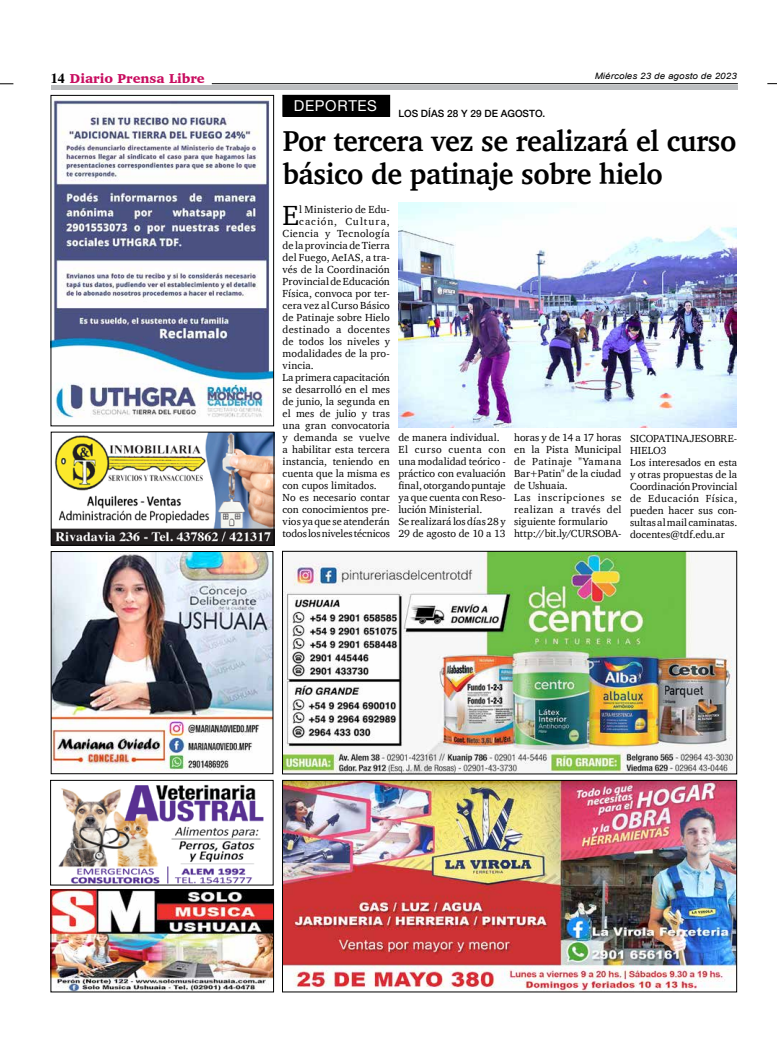
<style>
.page{position:relative;width:777px;height:1063px;background:#fff}
.page>*{position:absolute;margin:0;border:0;box-sizing:border-box;transform-origin:0 0}
.t1{font:700 29.5px/32.7px "Charter";letter-spacing:-.01em;color:#000;scale:.95 1}
.t2{font:28.4px "Charter";color:#000}
.t3{font:15px "Helvetica Neue";letter-spacing:.045em;color:#fff}
.t4{font:900 13.2px "Charter";color:#c80c5f}
.t5{font:10.5px/12px "Charter";letter-spacing:.005em;color:#000}
.t6{font:10.5px "Charter";letter-spacing:.04em;color:#000}
.t7{font:10.5px "Charter";letter-spacing:.03em;color:#000}
.t8{font:10.5px "Charter";letter-spacing:.1em;color:#000}
.t9{font:500 10px "Helvetica Neue";letter-spacing:.005em;color:#000}
.t10{font:italic 8.8px "Arial";letter-spacing:.01em;color:#000;scale:1.11 1}
.s1{font-family:"Times";font-weight:700;font-size:14px;color:#000}
</style>
<div class="page">
<hr style="left:212px;top:83px;width:526px;height:1px;background:#000">
<svg style="left:0;top:84px;width:13px;height:1px"></svg>
<div style="left:51px;top:85px;width:686px;height:5px;background:#bcbec0"></div>
<img style="left:284px;top:782px;width:451px;height:208px">
<div style="left:282px;top:780px;width:455px;height:212px;border:1px solid #000"></div>
<img style="left:284px;top:553px;width:451px;height:219px">
<div style="left:282px;top:551px;width:455px;height:223px;border:1px solid #000"></div>
<img style="left:53px;top:553px;width:218px;height:218px">
<div style="left:51px;top:551px;width:222px;height:223px;border:1px solid #000"></div>
<img style="left:58px;top:784px;width:206px;height:99px">
<div style="left:50px;top:780px;width:223px;height:105px;border:1px solid #000"></div>
<img style="left:53px;top:892px;width:219px;height:98px">
<div style="left:51px;top:890px;width:223px;height:102px;border:1px solid #000"></div>
<img style="left:53px;top:434px;width:219px;height:109px">
<div style="left:51px;top:432px;width:223px;height:113px;border:1px solid #000"></div>
<img style="left:53px;top:97px;width:219px;height:321px">
<div style="left:51px;top:95px;width:223px;height:331px;border:1px solid #000"></div>
<div style="left:283px;top:95px;width:107px;height:21px;background:#000"></div>
<img style="left:398px;top:202px;width:339px;height:226px">
<p class="t4" style="left:51px;top:70px;width:155px"><span class="s1">14</span> Diario Prensa Libre</p>
<p class="t10" style="left:594px;top:70px;width:129px">Miércoles 23 de agosto de 2023</p>
<h3 class="t3" style="left:294px;top:95px;width:85px">DEPORTES</h3>
<h1 class="t1" style="left:283px;top:124px;width:479px">Por tercera vez se realizará el curso básico de patinaje sobre hielo</h1>
<p class="t9" style="left:398px;top:105px;width:148px">LOS DÍAS 28 Y 29 DE AGOSTO.</p>
<h2 class="t2" style="left:283px;top:191px;width:18px">E</h2>
<p class="t5" style="left:299px;top:203px;width:92px">l Ministerio de Edu-</p>
<p class="t8" style="left:299px;top:212px;width:92px">cación, Cultura,</p>
<p class="t6" style="left:283px;top:224px;width:109px">Ciencia y Tecnología</p>
<p class="t5" style="left:283px;top:239px;width:109px">de la provincia de Tierra</p>
<p class="t5" style="left:283px;top:251px;width:109px">del Fuego, AeIAS, a tra-</p>
<p class="t5" style="left:283px;top:263px;width:109px">vés de la Coordinación</p>
<p class="t5" style="left:283px;top:275px;width:109px">Provincial de Educación</p>
<p class="t5" style="left:283px;top:287px;width:109px">Física, convoca por ter-</p>
<p class="t5" style="left:283px;top:299px;width:109px">cera vez al Curso Básico</p>
<p class="t5" style="left:283px;top:311px;width:109px">de Patinaje sobre Hielo</p>
<p class="t7" style="left:283px;top:320px;width:109px">destinado a docentes</p>
<p class="t5" style="left:283px;top:335px;width:109px">de todos los niveles y</p>
<p class="t5" style="left:283px;top:347px;width:109px">modalidades de la pro-</p>
<p class="t5" style="left:283px;top:359px;width:33px">vincia.</p>
<p class="t5" style="left:283px;top:371px;width:109px">La primera capacitación</p>
<p class="t5" style="left:283px;top:383px;width:109px">se desarrolló en el mes</p>
<p class="t5" style="left:283px;top:395px;width:109px">de junio, la segunda en</p>
<p class="t5" style="left:283px;top:407px;width:109px">el mes de julio y tras</p>
<p class="t5" style="left:283px;top:419px;width:109px">una gran convocatoria</p>
<p class="t5" style="left:283px;top:431px;width:109px">y demanda se vuelve</p>
<p class="t5" style="left:283px;top:443px;width:109px">a habilitar esta tercera</p>
<p class="t5" style="left:283px;top:455px;width:109px">instancia, teniendo en</p>
<p class="t5" style="left:283px;top:467px;width:109px">cuenta que la misma es</p>
<p class="t5" style="left:283px;top:479px;width:96px">con cupos limitados.</p>
<p class="t5" style="left:283px;top:491px;width:109px">No es necesario contar</p>
<p class="t5" style="left:283px;top:503px;width:109px">con conocimientos pre-</p>
<p class="t5" style="left:283px;top:515px;width:109px">vios ya que se atenderán</p>
<p class="t5" style="left:283px;top:527px;width:109px">todos los niveles técnicos</p>
<p class="t5" style="left:398px;top:431px;width:109px">de manera individual.<br>El curso cuenta con una modalidad teórico - práctico con evaluación final, otorgando puntaje ya que cuenta con Reso&shy;lución Ministerial.<br>Se realizará los días 28 y<br>29 de agosto de 10 a 13</p>
<p class="t5" style="left:514px;top:431px;width:109px">horas y de 14 a 17 horas en la Pista Municipal de Patinaje "Yamana<br>Bar+Patin" de la ciudad de Ushuaia.<br>Las inscripciones se realizan a través del siguiente formulario http://bit.ly/CURSOBA-</p>
<p class="t5" style="left:630px;top:432px;width:109px">SICOPATINAJESOBRE-<br>HIELO3<br>Los interesados en esta y otras propuestas de la<br>Coordinación Provincial de Educación Física, pueden hacer sus con&shy;sultas al mail caminatas. docentes@tdf.edu.ar</p>
</div>
